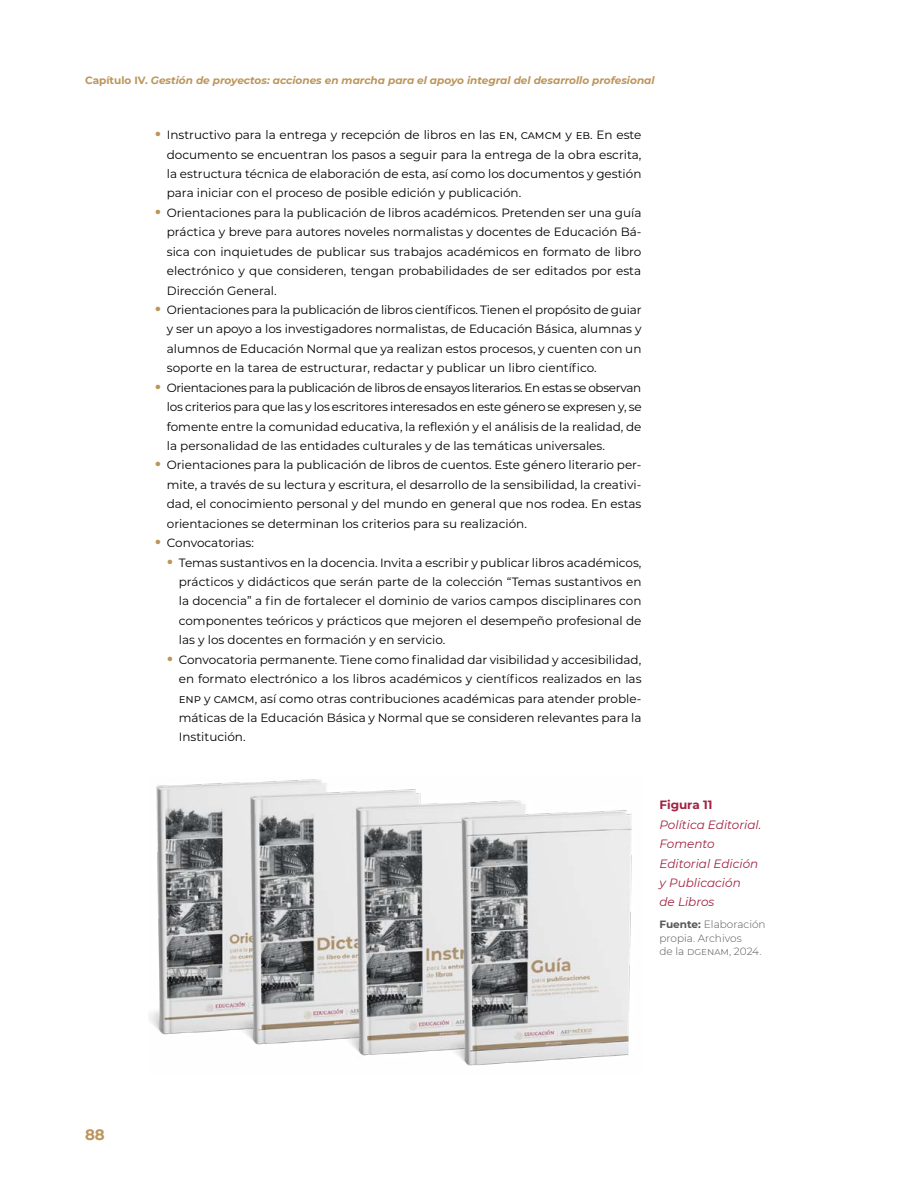
<style>
.page{position:relative;width:918px;height:1188px;background:#fff}
.page>*{position:absolute;margin:0;border:0;box-sizing:border-box;transform-origin:0 0}
.t1{font:700 15px "Montserrat";color:#bc955c}
.t2{font:12px/19.5px "Montserrat";color:#000;text-align:justify}
.t3{font:italic 12px/19.5px "Montserrat";color:#a12242}
.t4{font:700 12px "Montserrat";color:#a12242}
.t5{font:italic 700 10.5px "Montserrat";color:#bc955b}
.t6{font:300 10.5px/13.5px "Montserrat";color:#575756}
.s1{font-style:normal}
.s2{font-weight:700;font-size:18px;color:#bc955b}
.s3{font-weight:700}
</style>
<div class="page">
<img style="left:149px;top:779px;width:483px;height:287px">
<p class="t5" style="left:85px;top:73px;width:571px"><span class="s1">Capítulo IV.</span> Gestión de proyectos: acciones en marcha para el apoyo integral del desarrollo profesional</p>
<p class="t2" style="left:167px;top:125px;width:476px;text-indent:-12px"><span class="s2">•</span> Instructivo para la entrega y recepción de libros en las en, camcm y eb. En este documento se encuentran los pasos a seguir para la entrega de la obra escrita, la estructura técnica de elaboración de esta, así como los documentos y gestión para iniciar con el proceso de posible edición y publicación.</p>
<p class="t2" style="left:167px;top:202px;width:476px;text-indent:-12px"><span class="s2">•</span> Orientaciones para la publicación de libros académicos. Pretenden ser una guía práctica y breve para autores noveles normalistas y docentes de Educación Bá&shy;sica con inquietudes de publicar sus trabajos académicos en formato de libro electrónico y que consideren, tengan probabilidades de ser editados por esta Dirección General.</p>
<p class="t2" style="left:167px;top:300px;width:476px;text-indent:-12px"><span class="s2">•</span> Orientaciones para la publicación de libros científicos. Tienen el propósito de guiar y ser un apoyo a los investigadores normalistas, de Educación Básica, alumnas y alumnos de Educación Normal que ya realizan estos procesos, y cuenten con un soporte en la tarea de estructurar, redactar y publicar un libro científico.</p>
<p class="t2" style="left:167px;top:377px;width:476px;text-indent:-12px"><span class="s2">•</span> Orientaciones para la publicación de libros de ensayos literarios. En estas se observan los criterios para que las y los escritores interesados en este género se expresen y, se fomente entre la comunidad educativa, la reflexión y el análisis de la realidad, de la personalidad de las entidades culturales y de las temáticas universales.</p>
<p class="t2" style="left:167px;top:455px;width:476px;text-indent:-12px"><span class="s2">•</span> Orientaciones para la publicación de libros de cuentos. Este género literario per&shy;mite, a través de su lectura y escritura, el desarrollo de la sensibilidad, la creativi&shy;dad, el conocimiento personal y del mundo en general que nos rodea. En estas orientaciones se determinan los criterios para su realización.</p>
<p class="t2" style="left:155px;top:533px;width:101px"><span class="s2">•</span> Convocatorias:</p>
<p class="t2" style="left:179px;top:552px;width:464px;text-indent:-12px"><span class="s2">•</span> Temas sustantivos en la docencia. Invita a escribir y publicar libros académicos, prácticos y didácticos que serán parte de la colección “Temas sustantivos en la docencia” a fin de fortalecer el dominio de varios campos disciplinares con componentes teóricos y prácticos que mejoren el desempeño profesional de las y los docentes en formación y en servicio.</p>
<p class="t2" style="left:179px;top:649px;width:464px;text-indent:-12px"><span class="s2">•</span> Convocatoria permanente. Tiene como finalidad dar visibilidad y accesibilidad, en formato electrónico a los libros académicos y científicos realizados en las enp y camcm, así como otras contribuciones académicas para atender proble&shy;máticas de la Educación Básica y Normal que se consideren relevantes para la Institución.</p>
<p class="t4" style="left:660px;top:796px;width:55px">Figura 11</p>
<p class="t3" style="left:660px;top:814px;width:103px">Política Editorial.<br>Fomento<br>Editorial Edición y Publicación<br>de Libros</p>
<p class="t6" style="left:660px;top:918px;width:108px"><span class="s3">Fuente:</span> Elaboración propia. Archivos<br>de la dgenam, 2024.</p>
<p class="t1" style="left:85px;top:1124px;width:21px">88</p>
</div>
